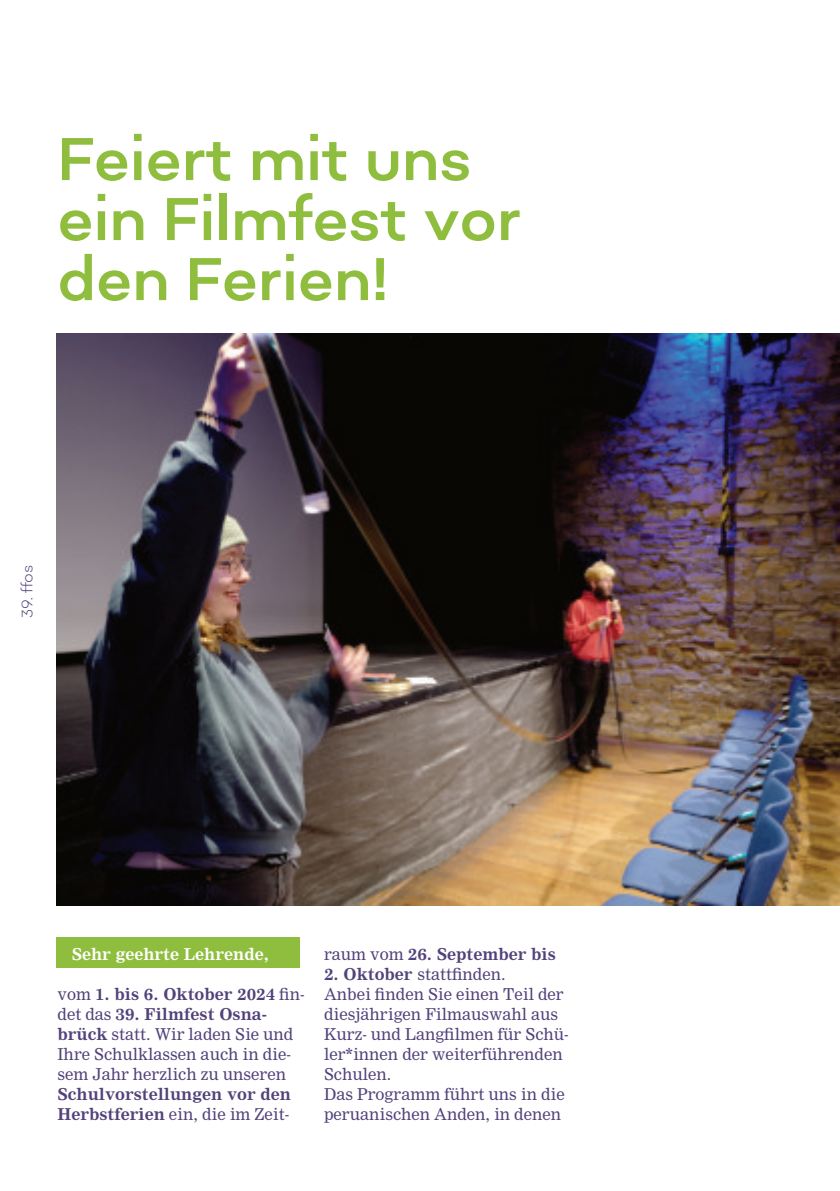
<style>
.page{position:relative;width:840px;height:1191px;background:#fff}
.page>*{position:absolute;margin:0;border:0;box-sizing:border-box;transform-origin:0 0}
.t1{font:60px/60px "Sonny Gothic";color:#8fbe3e}
.t2{font:16px/20px "Nimrod";color:#52427a}
.t3{font:700 16px/20px "Nimrod";color:#52427a}
.t4{font:700 16px "Nimrod";color:#fff}
.t5{font:300 15px "Sonny Gothic";color:#52427a}
.s1{font-weight:700}
.s2{font-weight:400}
</style>
<div class="page">
<div style="left:57px;top:937px;width:243px;height:31px;background:#8fbe3e"></div>
<img style="left:57px;top:334px;width:782px;height:571px">
<h1 class="t1" style="left:57px;top:132px;width:465px">Feiert mit uns ein Filmfest vor den Ferien!</h1>
<p class="t5" style="left:17px;top:617px;width:54px;rotate:-90deg">39. ffos</p>
<p class="t4" style="left:72px;top:948px;width:198px">Sehr geehrte Lehrende,</p>
<p class="t2" style="left:57px;top:985px;width:248px">vom <span class="s1">1. bis 6. Oktober 2024</span> fin&shy;det das <span class="s1">39. Filmfest Osna&shy;brück</span> statt. Wir laden Sie und<br>Ihre Schulklassen auch in die&shy;sem Jahr herzlich zu unseren</p>
<p class="t3" style="left:57px;top:1085px;width:235px">Schulvorstellungen vor den<br>Herbstferien <span class="s2">ein, die im Zeit-</span></p>
<p class="t3" style="left:324px;top:945px;width:233px"><span class="s2">raum vom</span> 26. September bis</p>
<p class="t2" style="left:324px;top:965px;width:246px"><span class="s1">2. Oktober</span> stattfinden.<br>Anbei finden Sie einen Teil der diesjährigen Filmauswahl aus<br>Kurz- und Langfilmen für Schü&shy;ler*innen der weiterführenden<br>Schulen.<br>Das Programm führt uns in die peruanischen Anden, in denen</p>
</div>
